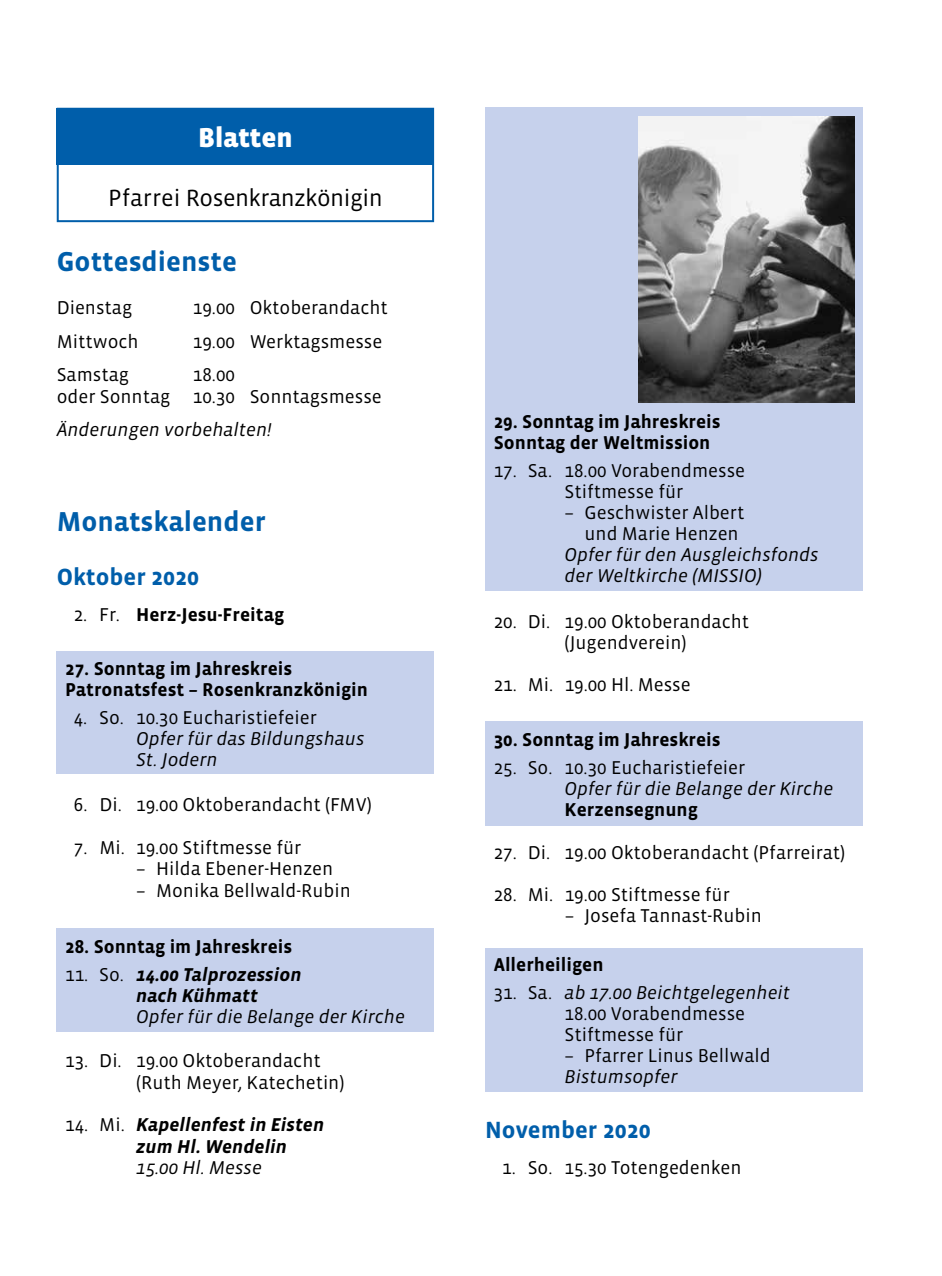
<style>
.page{position:relative;width:942px;height:1276px;background:#fff}
.page>*{position:absolute;margin:0;border:0;box-sizing:border-box;transform-origin:0 0}
.t1{font:700 28px "Vista Sans";color:#005eaa}
.t2{font:900 28px "Vista Sans";color:#fff}
.t3{font:24px "Vista Sans";letter-spacing:-.02em;color:#000}
.t4{font:700 24px "Vista Sans";color:#005eaa}
.t5{font:19px/21px "Vista Sans";color:#000;text-align:center}
.t6{font:700 19px/21px "Vista Sans";color:#000}
.t7{font:italic 19px/21px "Vista Sans";color:#000}
.t8{font:italic 700 19px/21.4px "Vista Sans";color:#000}
.s1{font-weight:400}
.s2{font-weight:400;font-style:normal}
.s3{font-style:italic}
</style>
<div class="page">
<div style="left:57px;top:108px;width:377px;height:114px;border:2px solid #005eaa"></div>
<div style="left:57px;top:108px;width:377px;height:57px;background:#005eaa"></div>
<div style="left:57px;top:928px;width:377px;height:104px;background:#c6d1ec"></div>
<div style="left:485px;top:108px;width:377px;height:483px;background:#c6d1ec"></div>
<div style="left:485px;top:721px;width:377px;height:105px;background:#c6d1ec"></div>
<div style="left:485px;top:948px;width:377px;height:144px;background:#c6d1ec"></div>
<div style="left:57px;top:651px;width:377px;height:123px;background:#c6d1ec"></div>
<img style="left:638px;top:117px;width:215px;height:286px">
<h1 class="t2" style="left:198px;top:123px;width:96px">Blatten</h1>
<p class="t3" style="left:108px;top:186px;width:276px">Pfarrei Rosenkranzkönigin</p>
<h1 class="t1" style="left:57px;top:248px;width:182px">Gottesdienste</h1>
<p class="t5" style="left:57px;top:298px;width:77px">Dienstag</p>
<p class="t5" style="left:193px;top:298px;width:196px">19.00 Oktoberandacht</p>
<p class="t5" style="left:57px;top:331px;width:83px">Mittwoch</p>
<p class="t5" style="left:193px;top:331px;width:191px">19.00 Werktagsmesse</p>
<p class="t5" style="left:57px;top:365px;width:74px">Samstag</p>
<p class="t5" style="left:57px;top:365px;width:326px">18.00<br>oder Sonntag 10.30 Sonntagsmesse</p>
<p class="t7" style="left:57px;top:420px;width:216px">Änderungen vorbehalten!</p>
<h1 class="t1" style="left:57px;top:507px;width:210px">Monatskalender</h1>
<p class="t4" style="left:57px;top:564px;width:144px">Oktober 2020</p>
<p class="t6" style="left:74px;top:605px;width:212px"><span class="s1">2. Fr.</span> Herz-Jesu-Freitag</p>
<p class="t6" style="left:65px;top:658px;width:304px">27. Sonntag im Jahreskreis<br>Patronatsfest – Rosenkranzkönigin</p>
<p class="t5" style="left:74px;top:707px;width:244px">4. So. 10.30 Eucharistiefeier</p>
<p class="t7" style="left:136px;top:728px;width:230px">Opfer für das Bildungshaus<br>St. Jodern</p>
<p class="t5" style="left:74px;top:794px;width:299px">6. Di. 19.00 Oktoberandacht (FMV)</p>
<p class="t5" style="left:74px;top:837px;width:229px">7. Mi. 19.00 Stiftmesse für</p>
<p class="t5" style="left:136px;top:858px;width:198px">– Hilda Ebener-Henzen</p>
<p class="t5" style="left:136px;top:880px;width:216px">– Monika Bellwald-Rubin</p>
<p class="t6" style="left:65px;top:936px;width:228px">28. Sonntag im Jahreskreis</p>
<p class="t8" style="left:136px;top:964px;width:167px;text-indent:-71px"><span class="s2">11. So.</span> 14.00 Talprozession nach Kühmatt</p>
<p class="t7" style="left:136px;top:1006px;width:270px">Opfer für die Belange der Kirche</p>
<p class="t5" style="left:136px;top:1050px;width:210px;text-align:left;text-indent:-71px">13. Di. 19.00 Oktoberandacht (Ruth Meyer, Katechetin)</p>
<p class="t8" style="left:136px;top:1114px;width:189px;text-indent:-71px"><span class="s2">14. Mi.</span> Kapellenfest in Eisten zum Hl. Wendelin</p>
<p class="t7" style="left:136px;top:1157px;width:127px">15.00 Hl. Messe</p>
<p class="t6" style="left:493px;top:412px;width:228px">29. Sonntag im Jahreskreis<br>Sonntag der Weltmission</p>
<p class="t5" style="left:493px;top:461px;width:253px">17. Sa. 18.00 Vorabendmesse<br>Stiftmesse für</p>
<p class="t5" style="left:584px;top:503px;width:161px;text-align:left;text-indent:-20px">– Geschwister Albert und Marie Henzen</p>
<p class="t7" style="left:564px;top:545px;width:255px">Opfer für den Ausgleichsfonds der Weltkirche (MISSIO)</p>
<p class="t5" style="left:493px;top:611px;width:257px">20. Di. 19.00 Oktoberandacht (Jugendverein)</p>
<p class="t5" style="left:493px;top:674px;width:198px">21. Mi. 19.00 Hl. Messe</p>
<p class="t6" style="left:493px;top:730px;width:228px">30. Sonntag im Jahreskreis</p>
<p class="t5" style="left:493px;top:758px;width:253px">25. So. 10.30 Eucharistiefeier</p>
<p class="t7" style="left:564px;top:779px;width:270px">Opfer für die Belange der Kirche</p>
<p class="t6" style="left:564px;top:800px;width:135px">Kerzensegnung</p>
<p class="t5" style="left:493px;top:843px;width:353px">27. Di. 19.00 Oktoberandacht (Pfarreirat)</p>
<p class="t5" style="left:493px;top:885px;width:237px">28. Mi. 19.00 Stiftmesse für</p>
<p class="t5" style="left:564px;top:906px;width:199px">– Josefa Tannast-Rubin</p>
<p class="t6" style="left:493px;top:955px;width:111px">Allerheiligen</p>
<p class="t5" style="left:564px;top:983px;width:227px;text-align:left;text-indent:-71px">31. Sa. <span class="s3">ab 17.00 Beichtgelegenheit<br></span>18.00 Vorabendmesse<br>Stiftmesse für</p>
<p class="t5" style="left:564px;top:1046px;width:207px">– Pfarrer Linus Bellwald</p>
<p class="t7" style="left:564px;top:1067px;width:114px">Bistumsopfer</p>
<p class="t4" style="left:485px;top:1117px;width:167px">November 2020</p>
<p class="t5" style="left:502px;top:1157px;width:241px">1. So. 15.30 Totengedenken</p>
</div>
